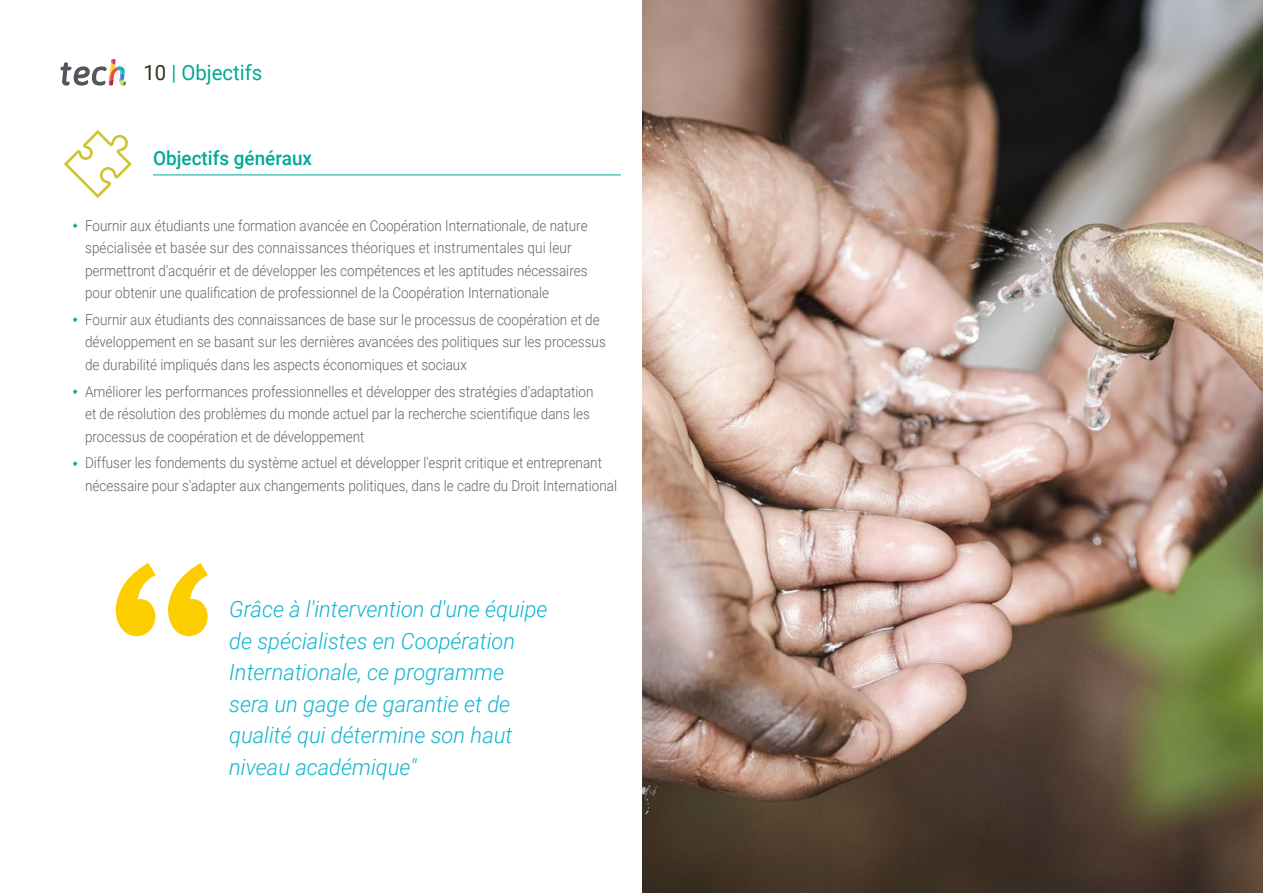
<style>
.page{position:relative;width:1263px;height:893px;background:#fff}
.page>*{position:absolute;margin:0;border:0;box-sizing:border-box;transform-origin:0 0}
.t1{font:italic 300 22.5px/31.5px "Roboto";color:#0fb6cf}
.t2{font:21px "Roboto";color:#00a996}
.t3{font:500 19.5px "Roboto";color:#00a996}
.t4{font:300 15px/22.5px "Roboto";color:#61646a;scale:.9 1}
.s1{color:#312e20}
</style>
<div class="page">
<hr style="left:153px;top:175px;width:468px;height:1px;background:#00a996">
<svg style="left:64px;top:130px;width:68px;height:68px"></svg>
<svg style="left:61px;top:59px;width:65px;height:27px"></svg>
<img style="left:642px;top:0;width:621px;height:893px">
<svg style="left:116px;top:563px;width:92px;height:73px"></svg>
<h2 class="t2" style="left:144px;top:57px;width:120px"><span class="s1">10</span> | Objectifs</h2>
<h3 class="t3" style="left:153px;top:144px;width:160px">Objectifs généraux</h3>
<p class="t4" style="left:85px;top:213px;width:560px">Fournir aux étudiants une formation avancée en Coopération Internationale, de nature spécialisée et basée sur des connaissances théoriques et instrumentales qui leur permettront d'acquérir et de développer les compétences et les aptitudes nécessaires pour obtenir une qualification de professionnel de la Coopération Internationale</p>
<p class="t4" style="left:85px;top:308px;width:580px">Fournir aux étudiants des connaissances de base sur le processus de coopération et de développement en se basant sur les dernières avancées des politiques sur les processus de durabilité impliqués dans les aspects économiques et sociaux</p>
<p class="t4" style="left:85px;top:379px;width:566px">Améliorer les performances professionnelles et développer des stratégies d'adaptation et de résolution des problèmes du monde actuel par la recherche scientifique dans les processus de coopération et de développement</p>
<p class="t4" style="left:85px;top:451px;width:593px">Diffuser les fondements du système actuel et développer l'esprit critique et entreprenant nécessaire pour s'adapter aux changements politiques, dans le cadre du Droit International</p>
<h1 class="t1" style="left:229px;top:593px;width:320px">Grâce à l'intervention d'une équipe de spécialistes en Coopération<br>Internationale, ce programme sera un gage de garantie et de qualité qui détermine son haut niveau académique"</h1>
</div>
